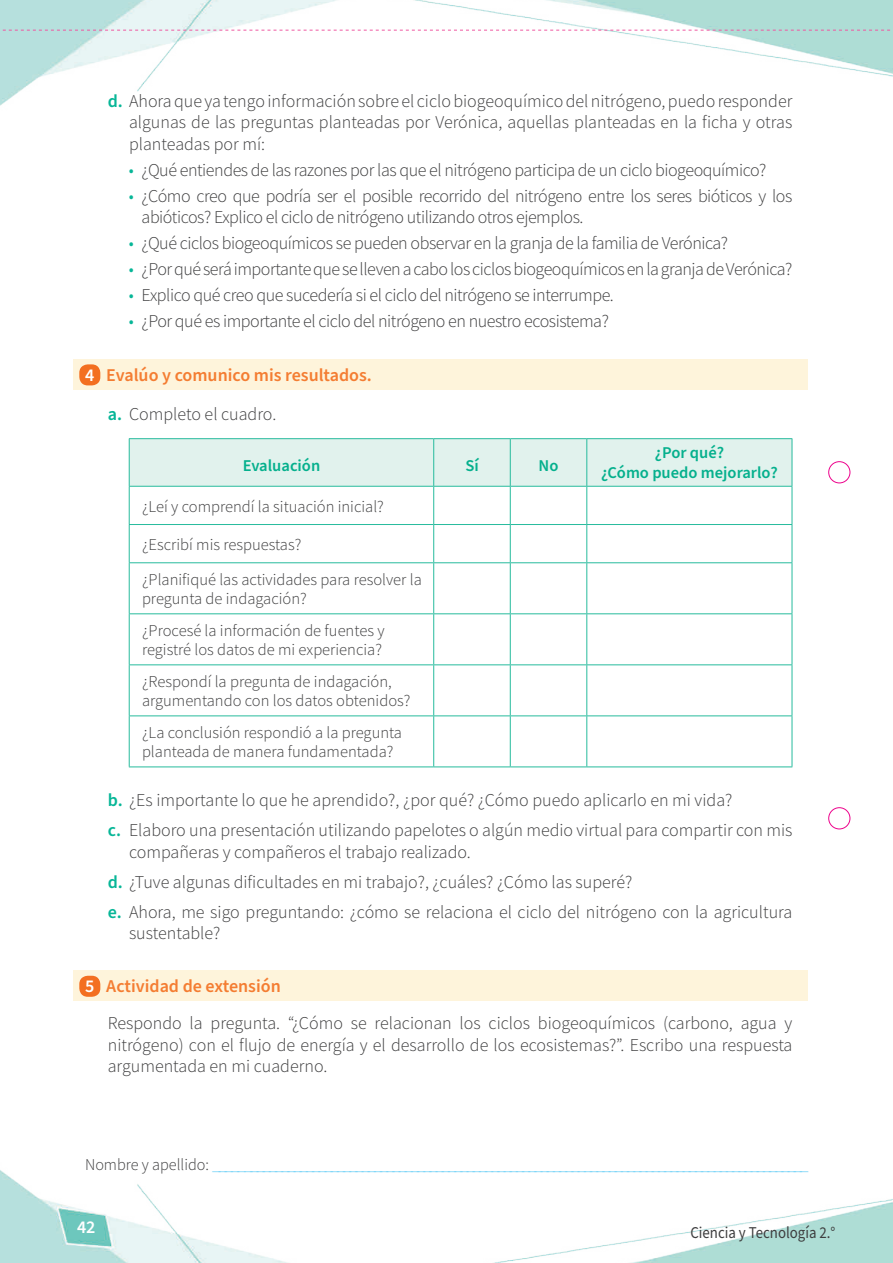
<style>
.page{position:relative;width:893px;height:1263px;background:#fff}
.page>*{position:absolute;margin:0;border:0;box-sizing:border-box;transform-origin:0 0}
.t1{font:300 18px/21.6px "Source Sans Pro";letter-spacing:-.025em;color:#3e3e3f;text-align:justify}
.t2{font:300 18px/30.2px "Source Sans Pro";color:#3e3e3f}
.t3{font:300 18px "Source Sans Pro";color:#6bcff6}
.t4{font:600 18px "Source Sans Pro";color:#f47d32}
.t5{font:600 18px "Source Sans Pro";color:#fff}
.t6{font:300 16.5px/31.2px "Source Sans Pro";color:#3e3e3f}
.t7{font:600 16.5px/19.8px "Source Sans Pro";color:#05b08d;text-align:center}
.t8{font:16.5px "Source Sans Pro";color:#3e3e3f;scale:.9 1}
.s1{font-weight:600;color:#07b697}
.s2{color:#07b697}
.s3{color:#fff}
.s4{font-size:16.5px;color:#3e3e3f}
</style>
<div class="page">
<img style="left:0;top:0;width:893px;height:1263px">
<div style="left:73px;top:359px;width:735px;height:30px;background:#fef4db"></div>
<div style="left:73px;top:971px;width:735px;height:30px;background:#fef4db"></div>
<div style="left:79px;top:364px;width:21px;height:21px;background:#f36f21;border-radius:9px"></div>
<div style="left:79px;top:976px;width:21px;height:21px;background:#f36f21;border-radius:9px"></div>
<div style="left:130px;top:439px;width:662px;height:47px;background:#e1f2ed"></div>
<svg style="left:130px;top:487px;width:662px;height:279px"></svg>
<hr style="left:129px;top:438px;width:305px;height:1px;background:#27bb9d">
<hr style="left:129px;top:439px;width:1px;height:47px;background:#27bb9d">
<hr style="left:434px;top:438px;width:76px;height:1px;background:#27bb9d">
<hr style="left:433px;top:439px;width:1px;height:47px;background:#27bb9d">
<hr style="left:510px;top:438px;width:77px;height:1px;background:#27bb9d">
<hr style="left:510px;top:439px;width:1px;height:47px;background:#27bb9d">
<hr style="left:587px;top:438px;width:205px;height:1px;background:#27bb9d">
<hr style="left:586px;top:439px;width:1px;height:47px;background:#27bb9d">
<hr style="left:792px;top:439px;width:1px;height:47px;background:#27bb9d">
<hr style="left:129px;top:486px;width:305px;height:1px;background:#27bb9d">
<hr style="left:129px;top:487px;width:1px;height:37px;background:#27bb9d">
<hr style="left:434px;top:486px;width:76px;height:1px;background:#27bb9d">
<hr style="left:433px;top:487px;width:1px;height:37px;background:#27bb9d">
<hr style="left:510px;top:486px;width:77px;height:1px;background:#27bb9d">
<hr style="left:510px;top:487px;width:1px;height:37px;background:#27bb9d">
<hr style="left:587px;top:486px;width:205px;height:1px;background:#27bb9d">
<hr style="left:586px;top:487px;width:1px;height:37px;background:#27bb9d">
<hr style="left:792px;top:487px;width:1px;height:37px;background:#27bb9d">
<hr style="left:129px;top:524px;width:305px;height:1px;background:#27bb9d">
<hr style="left:129px;top:525px;width:1px;height:37px;background:#27bb9d">
<hr style="left:434px;top:524px;width:76px;height:1px;background:#27bb9d">
<hr style="left:433px;top:525px;width:1px;height:37px;background:#27bb9d">
<hr style="left:510px;top:524px;width:77px;height:1px;background:#27bb9d">
<hr style="left:510px;top:525px;width:1px;height:37px;background:#27bb9d">
<hr style="left:587px;top:524px;width:205px;height:1px;background:#27bb9d">
<hr style="left:586px;top:525px;width:1px;height:37px;background:#27bb9d">
<hr style="left:792px;top:525px;width:1px;height:37px;background:#27bb9d">
<hr style="left:129px;top:562px;width:305px;height:1px;background:#27bb9d">
<hr style="left:129px;top:563px;width:1px;height:50px;background:#27bb9d">
<hr style="left:434px;top:562px;width:76px;height:1px;background:#27bb9d">
<hr style="left:433px;top:563px;width:1px;height:50px;background:#27bb9d">
<hr style="left:510px;top:562px;width:77px;height:1px;background:#27bb9d">
<hr style="left:510px;top:563px;width:1px;height:50px;background:#27bb9d">
<hr style="left:587px;top:562px;width:205px;height:1px;background:#27bb9d">
<hr style="left:586px;top:563px;width:1px;height:50px;background:#27bb9d">
<hr style="left:792px;top:563px;width:1px;height:50px;background:#27bb9d">
<hr style="left:129px;top:613px;width:305px;height:1px;background:#27bb9d">
<hr style="left:129px;top:614px;width:1px;height:50px;background:#27bb9d">
<hr style="left:434px;top:613px;width:76px;height:1px;background:#27bb9d">
<hr style="left:433px;top:614px;width:1px;height:50px;background:#27bb9d">
<hr style="left:510px;top:613px;width:77px;height:1px;background:#27bb9d">
<hr style="left:510px;top:614px;width:1px;height:50px;background:#27bb9d">
<hr style="left:587px;top:613px;width:205px;height:1px;background:#27bb9d">
<hr style="left:586px;top:614px;width:1px;height:50px;background:#27bb9d">
<hr style="left:792px;top:614px;width:1px;height:50px;background:#27bb9d">
<hr style="left:129px;top:664px;width:305px;height:1px;background:#27bb9d">
<hr style="left:129px;top:665px;width:1px;height:50px;background:#27bb9d">
<hr style="left:434px;top:664px;width:76px;height:1px;background:#27bb9d">
<hr style="left:433px;top:665px;width:1px;height:50px;background:#27bb9d">
<hr style="left:510px;top:664px;width:77px;height:1px;background:#27bb9d">
<hr style="left:510px;top:665px;width:1px;height:50px;background:#27bb9d">
<hr style="left:587px;top:664px;width:205px;height:1px;background:#27bb9d">
<hr style="left:586px;top:665px;width:1px;height:50px;background:#27bb9d">
<hr style="left:792px;top:665px;width:1px;height:50px;background:#27bb9d">
<hr style="left:129px;top:715px;width:305px;height:1px;background:#27bb9d">
<hr style="left:129px;top:716px;width:1px;height:50px;background:#27bb9d">
<hr style="left:434px;top:715px;width:76px;height:1px;background:#27bb9d">
<hr style="left:433px;top:716px;width:1px;height:50px;background:#27bb9d">
<hr style="left:510px;top:715px;width:77px;height:1px;background:#27bb9d">
<hr style="left:510px;top:716px;width:1px;height:50px;background:#27bb9d">
<hr style="left:587px;top:715px;width:205px;height:1px;background:#27bb9d">
<hr style="left:586px;top:716px;width:1px;height:50px;background:#27bb9d">
<hr style="left:792px;top:716px;width:1px;height:50px;background:#27bb9d">
<hr style="left:129px;top:766px;width:305px;height:1px;background:#27bb9d">
<hr style="left:434px;top:766px;width:76px;height:1px;background:#27bb9d">
<hr style="left:510px;top:766px;width:77px;height:1px;background:#27bb9d">
<hr style="left:587px;top:766px;width:205px;height:1px;background:#27bb9d">
<svg style="left:0;top:30px;width:893px;height:1px"></svg>
<svg style="left:828px;top:461px;width:23px;height:369px"></svg>
<p class="t1" style="left:129px;top:90px;width:665px;text-indent:-21px"><span class="s1">d.</span> Ahora que ya tengo información sobre el ciclo biogeoquímico del nitrógeno, puedo responder algunas de las preguntas planteadas por Verónica, aquellas planteadas en la ficha y otras planteadas por mí:</p>
<p class="t1" style="left:129px;top:159px;width:639px"><span class="s2">•</span> ¿Qué entiendes de las razones por las que el nitrógeno participa de un ciclo biogeoquímico?</p>
<p class="t1" style="left:142px;top:185px;width:652px;text-indent:-13px"><span class="s2">•</span> ¿Cómo creo que podría ser el posible recorrido del nitrógeno entre los seres bióticos y los abióticos? Explico el ciclo de nitrógeno utilizando otros ejemplos.</p>
<p class="t1" style="left:129px;top:233px;width:601px"><span class="s2">•</span> ¿Qué ciclos biogeoquímicos se pueden observar en la granja de la familia de Verónica?</p>
<p class="t1" style="left:129px;top:259px;width:665px"><span class="s2">•</span> ¿Por qué será importante que se lleven a cabo los ciclos biogeoquímicos en la granja de Verónica?</p>
<p class="t1" style="left:129px;top:284px;width:487px"><span class="s2">•</span> Explico qué creo que sucedería si el ciclo del nitrógeno se interrumpe.</p>
<p class="t1" style="left:129px;top:310px;width:482px"><span class="s2">•</span> ¿Por qué es importante el ciclo del nitrógeno en nuestro ecosistema?</p>
<p class="t4" style="left:85px;top:366px;width:288px"><span class="s3">4</span> Evalúo y comunico mis resultados.</p>
<p class="t2" style="left:108px;top:400px;width:170px"><span class="s1">a.</span> Completo el cuadro.</p>
<p class="t7" style="left:243px;top:456px;width:79px">Evaluación</p>
<p class="t7" style="left:465px;top:456px;width:15px">Sí</p>
<p class="t7" style="left:539px;top:456px;width:21px">No</p>
<p class="t6" style="left:142px;top:491px;width:243px">¿Leí y comprendí la situación inicial?</p>
<p class="t6" style="left:142px;top:527px;width:281px;line-height:34.8px">¿Escribí mis respuestas?<br>¿Planifiqué las actividades para resolver la</p>
<p class="t6" style="left:142px;top:584px;width:244px">pregunta de indagación?<br>¿Procesé la información de fuentes y</p>
<p class="t6" style="left:142px;top:635px;width:251px">registré los datos de mi experiencia? ¿Respondí la pregunta de indagación,</p>
<p class="t6" style="left:142px;top:686px;width:270px">argumentando con los datos obtenidos? ¿La conclusión respondió a la pregunta</p>
<p class="t6" style="left:142px;top:737px;width:253px">planteada de manera fundamentada?</p>
<p class="t7" style="left:601px;top:443px;width:178px">¿Por qué?<br>¿Cómo puedo mejorarlo?</p>
<p class="t2" style="left:108px;top:785px;width:686px"><span class="s1">b.</span> ¿Es importante lo que he aprendido?, ¿por qué? ¿Cómo puedo aplicarlo en mi vida?<br><span class="s1">c.</span> Elaboro una presentación utilizando papelotes o algún medio virtual para compartir con mis</p>
<p class="t2" style="left:108px;top:837px;width:686px;text-indent:21px">compañeras y compañeros el trabajo realizado.<br><span class="s1">d.</span> ¿Tuve algunas dificultades en mi trabajo?, ¿cuáles? ¿Cómo las superé?<br><span class="s1">e.</span> Ahora, me sigo preguntando: ¿cómo se relaciona el ciclo del nitrógeno con la agricultura</p>
<p class="t2" style="left:129px;top:919px;width:93px">sustentable?</p>
<p class="t4" style="left:85px;top:977px;width:197px"><span class="s3">5</span> Actividad de extensión</p>
<p class="t1" style="left:108px;top:1013px;width:686px">Respondo la pregunta. “¿Cómo se relacionan los ciclos biogeoquímicos (carbono, agua y nitrógeno) con el flujo de energía y el desarrollo de los ecosistemas?”. Escribo una respuesta argumentada en mi cuaderno.</p>
<p class="t3" style="left:85px;top:1155px;width:725px"><span class="s4">Nombre y apellido:</span> _____ ___________________________________________________________________________________________</p>
<p class="t5" style="left:77px;top:1218px;width:20px">42</p>
<p class="t8" style="left:690px;top:1225px;width:163px">Ciencia y Tecnología 2.°</p>
</div>
